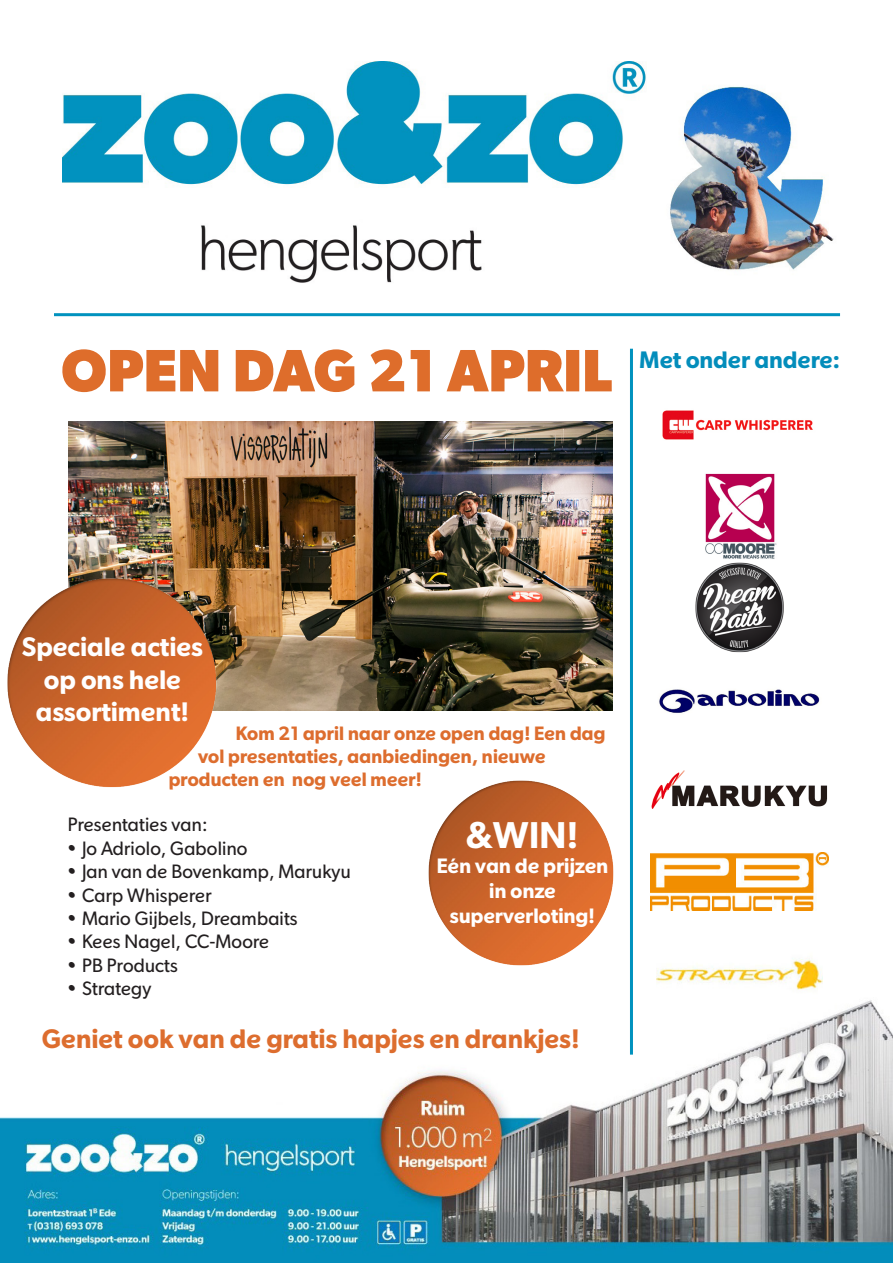
<style>
.page{position:relative;width:893px;height:1263px;background:#fff}
.page>*{position:absolute;margin:0;border:0;box-sizing:border-box;transform-origin:0 0}
.t1{font:italic 700 60px "Gibson";color:#de6d2b}
.t2{font:italic 600 37.5px "Gibson";color:#fff}
.t3{font:italic 600 27px "Gibson";color:#dd6d2e}
.t4{font:italic 600 27px/32.4px "Gibson";color:#fff;text-align:center}
.t5{font:italic 600 24px "Gibson";color:#038dbb}
.t6{font:italic 600 21px/25.2px "Gibson";color:#fff;text-align:center}
.t7{font:italic 19.5px "Gibson";color:#231f20}
.t8{font:italic 600 19.5px "Gibson";color:#dd6d2e}
</style>
<div class="page">
<img style="left:63px;top:62px;width:771px;height:221px">
<img style="left:0;top:1000px;width:893px;height:263px">
<img style="left:662px;top:410px;width:151px;height:30px">
<img style="left:705px;top:473px;width:72px;height:86px">
<img style="left:695px;top:562px;width:89px;height:91px">
<img style="left:659px;top:689px;width:161px;height:24px">
<img style="left:651px;top:770px;width:177px;height:39px">
<img style="left:650px;top:853px;width:179px;height:58px">
<hr style="left:54px;top:313px;width:786px;height:3px;background:#0192be">
<hr style="left:630px;top:349px;width:3px;height:705px;background:#0192be">
<img style="left:68px;top:421px;width:545px;height:289px">
<img style="left:7px;top:572px;width:219px;height:216px">
<img style="left:428px;top:780px;width:186px;height:186px">
<img style="left:657px;top:958px;width:166px;height:60px">
<p class="t1" style="left:63px;top:335px;width:563px">OPEN DAG 21 APRIL</p>
<p class="t5" style="left:640px;top:345px;width:207px">Met onder andere:</p>
<p class="t4" style="left:23px;top:630px;width:188px">Speciale acties op ons hele assortiment!</p>
<p class="t8" style="left:236px;top:721px;width:372px">Kom 21 april naar onze open dag!Een dag</p>
<p class="t8" style="left:199px;top:745px;width:353px">vol presentaties,aanbiedingen,nieuwe</p>
<p class="t8" style="left:169px;top:768px;width:258px">producten en nog veel meer!</p>
<p class="t7" style="left:68px;top:813px;width:145px">Presentaties van:</p>
<p class="t7" style="left:68px;top:836px;width:185px">• Jo Adriolo,Gabolino</p>
<p class="t7" style="left:68px;top:860px;width:288px">• Jan van de Bovenkamp,Marukyu</p>
<p class="t7" style="left:68px;top:883px;width:146px">• Carp Whisperer</p>
<p class="t7" style="left:68px;top:906px;width:235px">• Mario Gijbels,Dreambaits</p>
<p class="t7" style="left:68px;top:930px;width:207px">• Kees Nagel,CC-Moore</p>
<p class="t7" style="left:68px;top:953px;width:115px">• PB Products</p>
<p class="t7" style="left:68px;top:977px;width:85px">• Strategy</p>
<p class="t2" style="left:467px;top:812px;width:121px">&amp;WIN!</p>
<p class="t6" style="left:437px;top:852px;width:177px">Eén van de prijzen in onze superverloting!</p>
<p class="t3" style="left:43px;top:1022px;width:544px">Geniet ook van de gratis hapjes en drankjes!</p>
</div>
